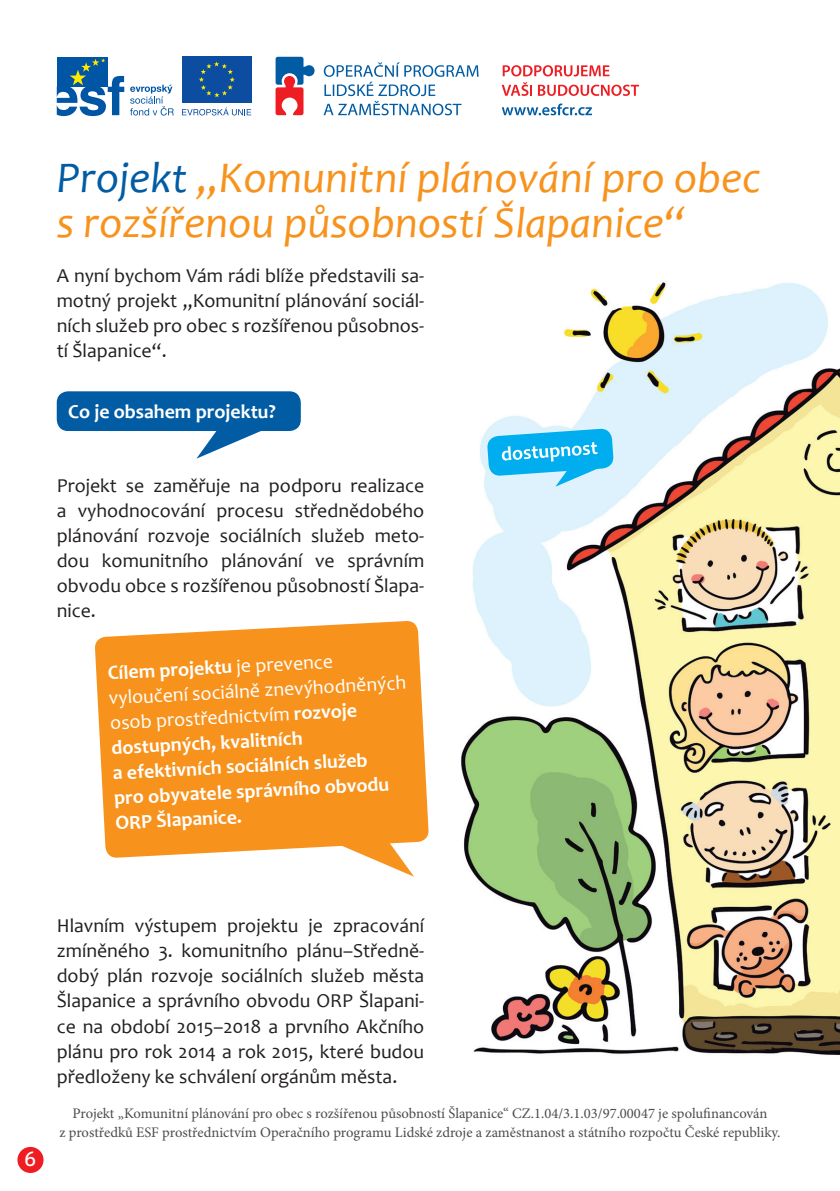
<style>
.page{position:relative;width:840px;height:1191px;background:#fff}
.page>*{position:absolute;margin:0;border:0;box-sizing:border-box;transform-origin:0 0}
.t1{font:italic 44px/45px "Candara";color:#f7931d}
.t2{font:20px "Aller";color:#fff}
.t3{font:19.8px/25px "Candara";color:#231f20;text-align:justify}
.t4{font:700 19.8px/25px "Candara";color:#fff}
.t5{font:14.6px/18.8px "Minion Pro";color:#4b4c4d;text-align:center}
.s1{color:#015ca3}
.s2{font-weight:400}
</style>
<div class="page">
<svg style="left:323px;top:62px;width:155px;height:53px"></svg>
<svg style="left:275px;top:57px;width:39px;height:58px"></svg>
<div style="left:182px;top:57px;width:69px;height:46px;background:#0d4da1"></div>
<svg style="left:199px;top:62px;width:36px;height:35px"></svg>
<svg style="left:182px;top:107px;width:69px;height:8px"></svg>
<svg style="left:502px;top:65px;width:107px;height:11px"></svg>
<svg style="left:501px;top:82px;width:137px;height:14px"></svg>
<svg style="left:501px;top:103px;width:90px;height:12px"></svg>
<div style="left:57px;top:57px;width:51px;height:30px;background:#0155a5"></div>
<svg style="left:57px;top:58px;width:67px;height:58px"></svg>
<svg style="left:130px;top:85px;width:44px;height:31px"></svg>
<div style="left:17px;top:1146px;width:27px;height:27px;background:#ee1d23;border-radius:50%"></div>
<img style="left:461px;top:282px;width:378px;height:773px">
<div style="left:57px;top:391px;width:243px;height:40px;background:#015ca3;border-radius:11px"></div>
<svg style="left:95px;top:621px;width:334px;height:237px;background:#f79c30"></svg>
<svg style="left:196px;top:431px;width:65px;height:28px"></svg>
<svg style="left:323px;top:838px;width:91px;height:38px"></svg>
<svg style="left:486px;top:428px;width:127px;height:59px;background:#58c9f4"></svg>
<h1 class="t1" style="left:57px;top:155px;width:705px"><span class="s1">Projekt</span> „Komunitní plánování pro obec s rozšířenou působností Šlapanice“</h1>
<p class="t3" style="left:57px;top:263px;width:369px">A nyní bychom Vám rádi blíže představili sa&shy;motný projekt „Komunitní plánování sociál&shy;ních služeb pro obec s rozšířenou působnos&shy;tí Šlapanice“.</p>
<p class="t4" style="left:68px;top:399px;width:209px">Co je obsahem projektu?</p>
<p class="t3" style="left:57px;top:473px;width:369px">Projekt se zaměřuje na podporu realizace a vyhodnocování procesu střednědobého plánování rozvoje sociálních služeb meto&shy;dou komunitního plánování ve správním obvodu obce s rozšířenou působností Šlapa&shy;nice.</p>
<p class="t4" style="left:107px;top:660px;width:299px;rotate:-3deg">Cílem projektu <span class="s2">je prevence vyloučení sociálně znevýhodněných osob prostřednictvím</span> rozvoje dostupných, kvalitních<br>a efektivních sociálních služeb<br>pro obyvatele správního obvodu<br>ORP Šlapanice.</p>
<p class="t2" style="left:24px;top:1146px;width:13px">6</p>
<p class="t3" style="left:57px;top:913px;width:369px">Hlavním výstupem projektu je zpracování zmíněného 3. komunitního plánu–Středně&shy;dobý plán rozvoje sociálních služeb města Šlapanice a správního obvodu ORP Šlapani&shy;ce na období 2015–2018 a prvního Akčního plánu pro rok 2014 a rok 2015, které budou předloženy ke schválení orgánům města.</p>
<p class="t5" style="left:59px;top:1104px;width:722px">Projekt „Komunitní plánování pro obec s rozšířenou působností Šlapanice“ CZ.1.04/3.1.03/97.00047 je spolufinancován<br>z prostředků ESF prostřednictvím Operačního programu Lidské zdroje a zaměstnanost a státního rozpočtu České republiky.</p>
</div>
